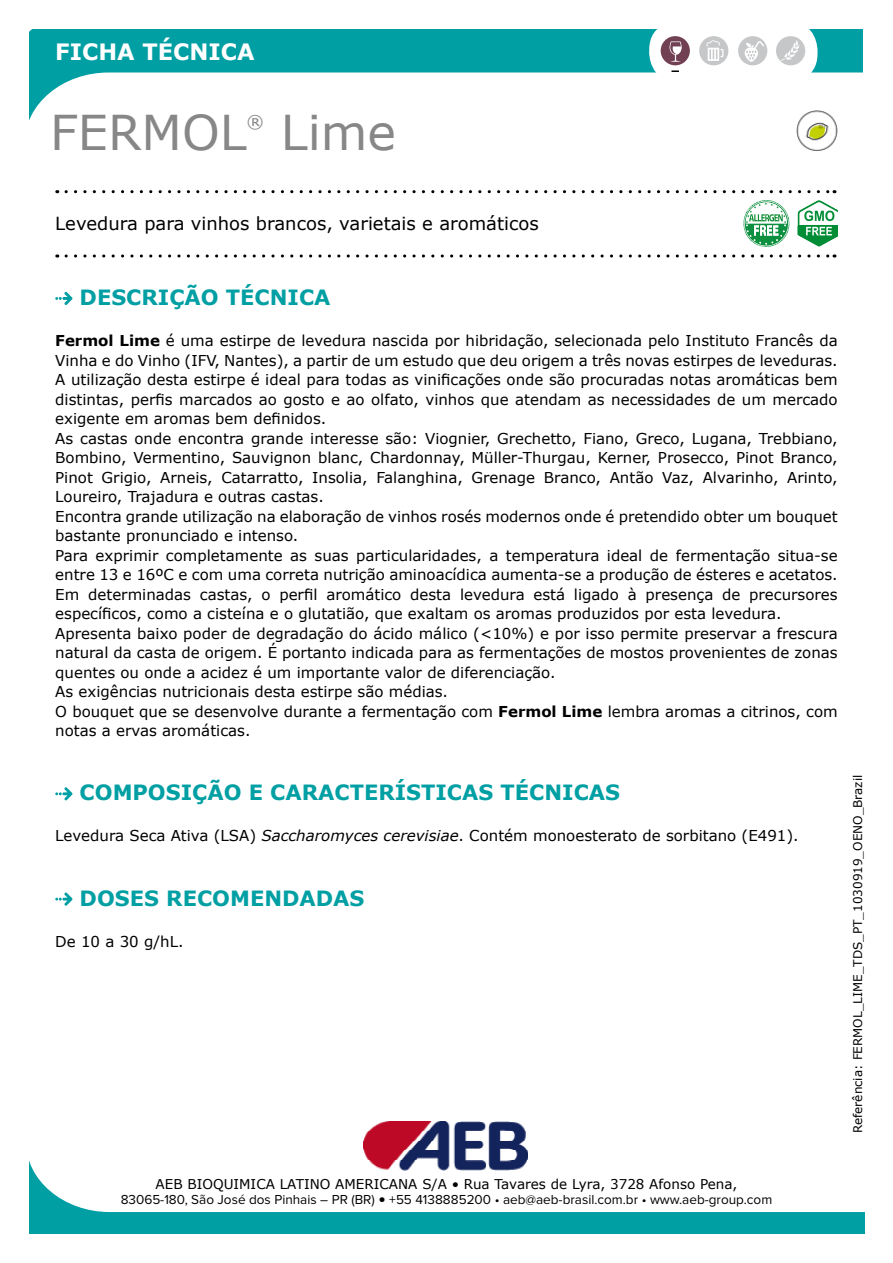
<style>
.page{position:relative;width:893px;height:1263px;background:#fff}
.page>*{position:absolute;margin:0;border:0;box-sizing:border-box;transform-origin:0 0}
.t1{font:48px "Verdana";color:#878787}
.t2{font:700 22.5px "Verdana";color:#fff}
.t3{font:700 21px "Verdana";color:#009fa3}
.t4{font:18px "Verdana";color:#000}
.t5{font:17.55px "Verdana";color:#878787}
.t6{font:15px/19.5px "Verdana";color:#000}
.t7{font:13.5px "Proxima Nova";color:#000}
.t8{font:13.5px "Verdana";color:#000}
.t9{font:12px "Verdana";color:#000}
.s1{font-weight:700}
.s2{font-style:italic}
.s3{font-family:"Verdana"}
</style>
<div class="page">
<svg style="left:66px;top:190px;width:769px;height:3px"></svg>
<svg style="left:66px;top:254px;width:769px;height:4px"></svg>
<svg style="left:29px;top:30px;width:834px;height:91px"></svg>
<svg style="left:649px;top:21px;width:167px;height:61px"></svg>
<div style="left:650px;top:22px;width:167px;height:60px;background:#fff;border-radius:28px"></div>
<svg style="left:671px;top:70px;width:8px;height:2px"></svg>
<div style="left:776px;top:36px;width:29px;height:29px;background:#c6c7c8;border-radius:50%"></div>
<svg style="left:780px;top:40px;width:20px;height:21px"></svg>
<div style="left:738px;top:36px;width:29px;height:29px;background:#c6c7c8;border-radius:50%"></div>
<div style="left:661px;top:36px;width:29px;height:29px;background:#724053;border-radius:50%"></div>
<div style="left:699px;top:36px;width:29px;height:29px;background:#c6c7c8;border-radius:50%"></div>
<svg style="left:706px;top:40px;width:17px;height:21px"></svg>
<svg style="left:670px;top:41px;width:12px;height:21px"></svg>
<svg style="left:745px;top:41px;width:19px;height:21px"></svg>
<svg style="left:30px;top:1163px;width:834px;height:70px"></svg>
<img style="left:363px;top:1121px;width:165px;height:49px">
<svg style="left:55px;top:292px;width:17px;height:13px"></svg>
<svg style="left:55px;top:787px;width:17px;height:13px"></svg>
<svg style="left:55px;top:892px;width:17px;height:14px"></svg>
<img style="left:796px;top:109px;width:42px;height:42px">
<svg style="left:797px;top:200px;width:41px;height:47px"></svg>
<svg style="left:743px;top:200px;width:47px;height:47px"></svg>
<h2 class="t2" style="left:55px;top:36px;width:201px">FICHA TÉCNICA</h2>
<h1 class="t1" style="left:50px;top:100px;width:198px">FERMOL</h1>
<p class="t5" style="left:247px;top:110px;width:19px">®</p>
<h1 class="t1" style="left:281px;top:100px;width:117px">Lime</h1>
<p class="t4" style="left:55px;top:211px;width:485px">Levedura para vinhos brancos, varietais e aromáticos</p>
<h3 class="t3" style="left:80px;top:282px;width:252px">DESCRIÇÃO TÉCNICA</h3>
<p class="t6" style="left:55px;top:331px;width:784px"><span class="s1">Fermol Lime</span> é uma estirpe de levedura nascida por hibridação, selecionada pelo Instituto Francês da Vinha e do Vinho (IFV, Nantes), a partir de um estudo que deu origem a três novas estirpes de leveduras.<br>A utilização desta estirpe é ideal para todas as vinificações onde são procuradas notas aromáticas bem distintas, perfis marcados ao gosto e ao olfato, vinhos que atendam as necessidades de um mercado exigente em aromas bem definidos.<br>As castas onde encontra grande interesse são: Viognier, Grechetto, Fiano, Greco, Lugana, Trebbiano, Bombino, Vermentino, Sauvignon blanc, Chardonnay, Müller-Thurgau, Kerner, Prosecco, Pinot Branco, Pinot Grigio, Arneis, Catarratto, Insolia, Falanghina, Grenage Branco, Antão Vaz, Alvarinho, Arinto, Loureiro, Trajadura e outras castas.<br>Encontra grande utilização na elaboração de vinhos rosés modernos onde é pretendido obter um bouquet bastante pronunciado e intenso.<br>Para exprimir completamente as suas particularidades, a temperatura ideal de fermentação situa-se entre 13 e 16ºC e com uma correta nutrição aminoacídica aumenta-se a produção de ésteres e acetatos.<br>Em determinadas castas, o perfil aromático desta levedura está ligado à presença de precursores específicos, como a cisteína e o glutatião, que exaltam os aromas produzidos por esta levedura.<br>Apresenta baixo poder de degradação do ácido málico (&lt;10%) e por isso permite preservar a frescura natural da casta de origem. É portanto indicada para as fermentações de mostos provenientes de zonas quentes ou onde a acidez é um importante valor de diferenciação.<br>As exigências nutricionais desta estirpe são médias.<br>O bouquet que se desenvolve durante a fermentação com <span class="s1">Fermol Lime</span> lembra aromas a citrinos, com notas a ervas aromáticas.</p>
<h3 class="t3" style="left:80px;top:778px;width:542px">COMPOSIÇÃO E CARACTERÍSTICAS TÉCNICAS</h3>
<p class="t6" style="left:55px;top:826px;width:745px">Levedura Seca Ativa (LSA) <span class="s2">Saccharomyces cerevisiae</span>. Contém monoesterato de sorbitano (E491).</p>
<h3 class="t3" style="left:80px;top:883px;width:286px">DOSES RECOMENDADAS</h3>
<p class="t6" style="left:55px;top:931px;width:130px">De 10 a 30 g/hL.</p>
<p class="t9" style="left:850px;top:1133px;width:360px;rotate:-90deg">Referência: FERMOL_LIME_TDS_PT_1030919_OENO_Brazil</p>
<p class="t8" style="left:156px;top:1175px;width:583px">AEB BIOQUIMICA LATINO AMERICANA S/A • Rua Tavares de Lyra, 3728 Afonso Pena,</p>
<p class="t7" style="left:121px;top:1194px;width:653px">83065-180, São José dos Pinhais – PR (BR) <span class="s3">•</span> +55 4138885200 • aeb@aeb-brasil.com.br • www.aeb-group.com</p>
</div>
